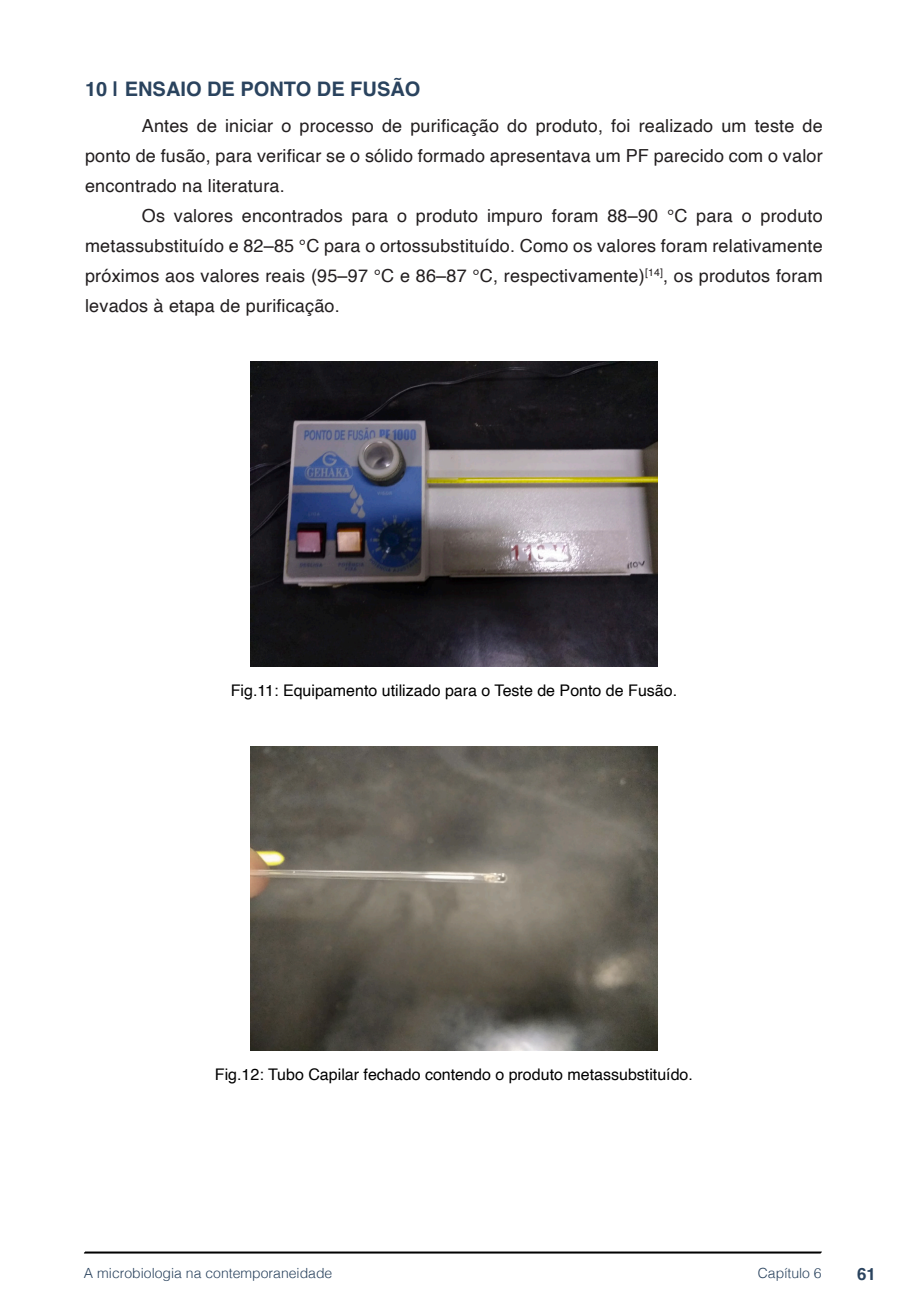
<style>
.page{position:relative;width:908px;height:1304px;background:#fff}
.page>*{position:absolute;margin:0;border:0;box-sizing:border-box;transform-origin:0 0}
.t1{font:700 20px "Helvetica";color:#2a435e}
.txt{font:18px/30px "Helvetica";letter-spacing:.01em;color:#231f20;text-align:justify}
.t2{font:700 16.8px "Helvetica";color:#2a435e}
.imagens_graf_tab{font:16px "Helvetica";color:#000}
.t3{font:300 14px "Helvetica";color:#2a435e}
</style>
<div class="page">
<svg style="left:84px;top:1251px;width:737px;height:3px;background:#515151"></svg>
<img style="left:250px;top:362px;width:407px;height:304px">
<img style="left:251px;top:746px;width:405px;height:304px">
<p class="t1" style="left:85px;top:77px;width:336px">10 | ENSAIO DE PONTO DE FUSÃO</p>
<p class="txt" style="left:85px;top:111px;width:738px;text-indent:57px">Antes de iniciar o processo de purificação do produto, foi realizado um teste de ponto de fusão, para verificar se o sólido formado apresentava um PF parecido com o valor encontrado na literatura.</p>
<p class="txt" style="left:85px;top:201px;width:739px;text-indent:57px">Os valores encontrados para o produto impuro foram 88–90 °C para o produto metassubstituído e 82–85 °C para o ortossubstituído. Como os valores foram relativamente próximos aos valores reais (95–97 °C e 86–87 °C, respectivamente)<sup>[14]</sup>, os produtos foram levados à etapa de purificação.</p>
<p class="imagens_graf_tab" style="left:231px;top:678px;width:447px">Fig.11: Equipamento utilizado para o Teste de Ponto de Fusão.</p>
<p class="imagens_graf_tab" style="left:215px;top:1062px;width:479px">Fig.12: Tubo Capilar fechado contendo o produto metassubstituído.</p>
<p class="t3" style="left:84px;top:1261px;width:250px">A microbiologia na contemporaneidade</p>
<p class="t3" style="left:757px;top:1261px;width:65px">Capítulo 6</p>
<p class="t2" style="left:856px;top:1264px;width:20px">61</p>
</div>
